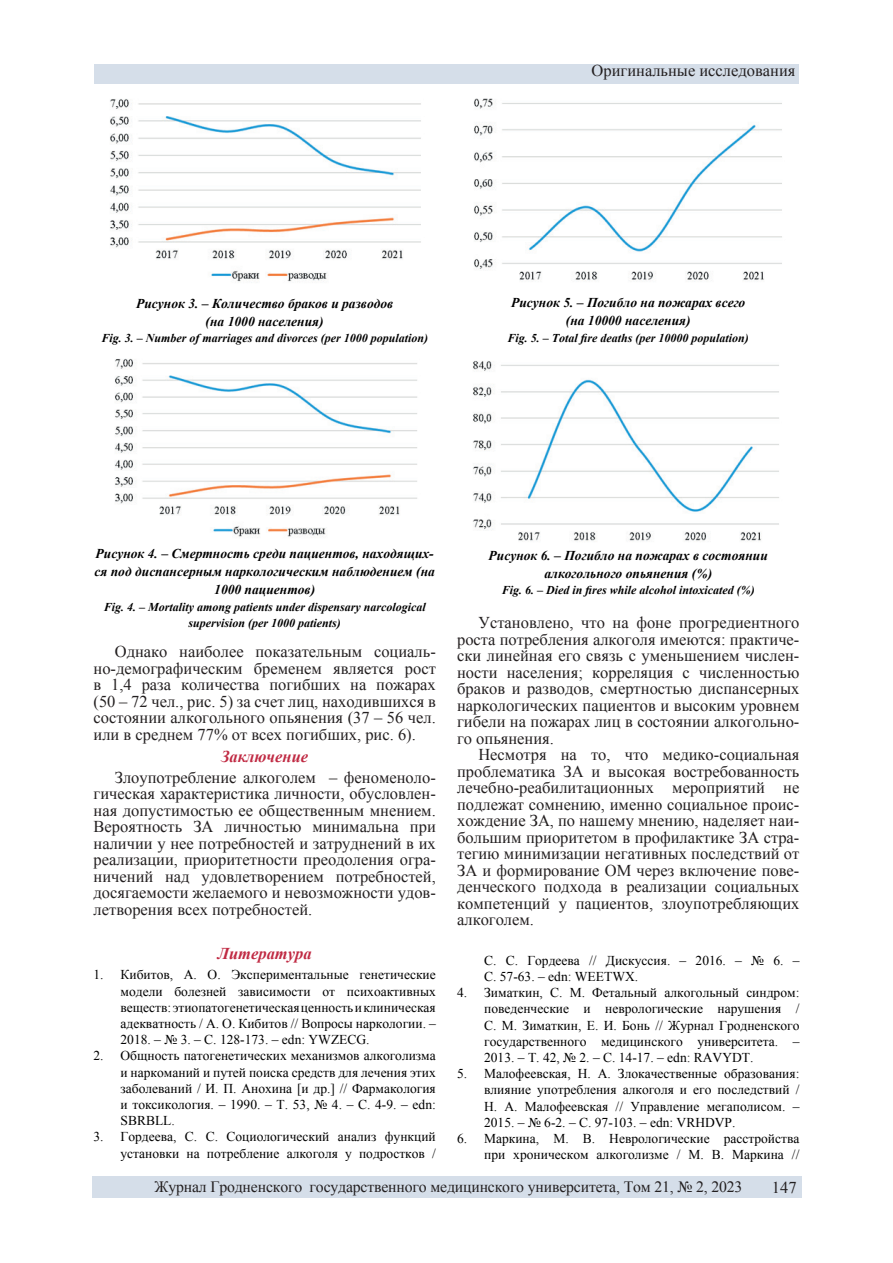
<style>
.page{position:relative;width:893px;height:1263px;background:#fff}
.page>*{position:absolute;margin:0;border:0;box-sizing:border-box;transform-origin:0 0}
.t1{font:16.5px/16.5px "Times New Roman";color:#231f20;text-align:justify}
.t2{font:italic 700 16.5px "Times New Roman";color:#c02a43}
.t3{font:15.75px "Times New Roman";letter-spacing:-.01em;color:#231f20}
.t4{font:13.5px/16.2px "Times New Roman";color:#000001;text-align:justify}
.t5{font:italic 700 13.5px/18px "Times New Roman";color:#000001;text-align:center}
.t6{font:italic 700 12px/16.5px "Times New Roman";color:#000001;text-align:center}
.s1{color:#231f20}
</style>
<div class="page">
<div style="left:94px;top:65px;width:705px;height:19px;background:#d5dee9"></div>
<div style="left:92px;top:1176px;width:709px;height:22px;background:#d5dee9"></div>
<img style="left:110px;top:99px;width:311px;height:183px">
<img style="left:115px;top:358px;width:302px;height:180px">
<img style="left:474px;top:98px;width:308px;height:184px">
<img style="left:473px;top:360px;width:306px;height:181px">
<p class="t1" style="left:592px;top:62px;width:205px">Оригинальные исследования</p>
<p class="t5" style="left:136px;top:294px;width:259px">Рисунок 3. – Количество браков и разводов (на 1000 населения)</p>
<p class="t6" style="left:101px;top:329px;width:328px">Fig. 3. – Number of marriages and divorces (per 1000 population)</p>
<p class="t5" style="left:511px;top:293px;width:236px">Рисунок 5. – Погибло на пожарах всего (на 10000 населения)</p>
<p class="t6" style="left:508px;top:329px;width:243px">Fig. 5. – Total fire deaths (per 10000 population)</p>
<p class="t5" style="left:94px;top:545px;width:342px">Рисунок 4. – Смертность среди пациентов, находящих&shy;ся под диспансерным наркологическим наблюдением (на<br>1000 пациентов)</p>
<p class="t6" style="left:104px;top:598px;width:324px">Fig. 4. – Mortality among patients under dispensary narcological supervision (per 1000 patients)</p>
<p class="t1" style="left:94px;top:643px;width:344px;text-indent:21px">Однако наиболее показательным социаль&shy;но-демографическим бременем является рост в 1,4 раза количества погибших на пожарах (50 – 72 чел., рис. 5) за счет лиц, находившихся в состоянии алкогольного опьянения (37 – 56 чел. или в среднем 77% от всех погибших, рис. 6).</p>
<p class="t2" style="left:221px;top:745px;width:89px">Заключение</p>
<p class="t1" style="left:94px;top:769px;width:344px;text-indent:21px">Злоупотребление алкоголем – феноменоло&shy;гическая характеристика личности, обусловлен&shy;ная допустимостью ее общественным мнением.<br>Вероятность ЗА личностью минимальна при наличии у нее потребностей и затруднений в их реализации, приоритетности преодоления огра&shy;ничений над удовлетворением потребностей, досягаемости желаемого и невозможности удов&shy;летворения всех потребностей.</p>
<p class="t2" style="left:218px;top:942px;width:95px">Литература</p>
<p class="t4" style="left:121px;top:966px;width:317px;text-indent:-27px">1. Кибитов, А. О. Экспериментальные генетические модели болезней зависимости от психоактивных веществ: этиопатогенетическая ценность и клиническая адекватность / А. О. Кибитов // Вопросы наркологии. – 2018. – № 3. – С. 128-173. – edn: YWZECG.</p>
<p class="t4" style="left:121px;top:1047px;width:317px;text-indent:-27px">2. Общность патогенетических механизмов алкоголизма и наркоманий и путей поиска средств для лечения этих заболеваний / И. П. Анохина [и др.] // Фармакология и токсикология. – 1990. – Т. 53, № 4. – С. 4-9. – edn:<br>SBRBLL<span class="s1">.</span></p>
<p class="t4" style="left:94px;top:1128px;width:344px;text-align:right">3. Гордеева, С. С. Социологический анализ функций установки на потребление алкоголя у подростков /</p>
<p class="t5" style="left:489px;top:546px;width:281px">Рисунок 6. – Погибло на пожарах в состоянии алкогольного опьянения (%)</p>
<p class="t6" style="left:502px;top:582px;width:255px">Fig. 6. – Died in fires while alcohol intoxicated (%)</p>
<p class="t1" style="left:457px;top:614px;width:344px;text-indent:21px">Установлено, что на фоне прогредиентного роста потребления алкоголя имеются: практиче&shy;ски линейная его связь с уменьшением числен&shy;ности населения; корреляция с численностью браков и разводов, смертностью диспансерных наркологических пациентов и высоким уровнем гибели на пожарах лиц в состоянии алкогольно&shy;го опьянения.</p>
<p class="t1" style="left:457px;top:746px;width:344px;text-indent:21px">Несмотря на то, что медико-социальная проблематика ЗА и высокая востребованность лечебно-реабилитационных мероприятий не подлежат сомнению, именно социальное проис&shy;хождение ЗА, по нашему мнению, наделяет наи&shy;большим приоритетом в профилактике ЗА стра&shy;тегию минимизации негативных последствий от ЗА и формирование ОМ через включение пове&shy;денческого подхода в реализации социальных компетенций у пациентов, злоупотребляющих алкоголем.</p>
<p class="t4" style="left:484px;top:952px;width:317px">С. С. Гордеева // Дискуссия. – 2016. – № 6. –<br>С. 57-63. – edn<span class="s1">:</span> WEETWX.</p>
<p class="t4" style="left:484px;top:984px;width:317px;text-indent:-27px">4. Зиматкин, С. М. Фетальный алкогольный синдром: поведенческие и неврологические нарушения / С. М. Зиматкин, Е. И. Бонь // Журнал Гродненского государственного медицинского университета. – 2013. – Т. 42, № 2. – С. 14-17. – edn<span class="s1">:</span> RAVYDT.</p>
<p class="t4" style="left:484px;top:1065px;width:317px;text-indent:-27px">5. Малофеевская, Н. А. Злокачественные образования: влияние употребления алкоголя и его последствий / Н. А. Малофеевская // Управление мегаполисом. – 2015. – № 6-2. – С. 97-103. – edn: VRHDVP.</p>
<p class="t4" style="left:457px;top:1130px;width:344px;text-align:right">6. Маркина, М. В. Неврологические расстройства при хроническом алкоголизме / М. В. Маркина //</p>
<p class="t3" style="left:154px;top:1176px;width:589px">Журнал Гродненского государственного медицинского университета, Том 21, № 2, 2023</p>
<p class="t1" style="left:772px;top:1178px;width:26px">147</p>
</div>
